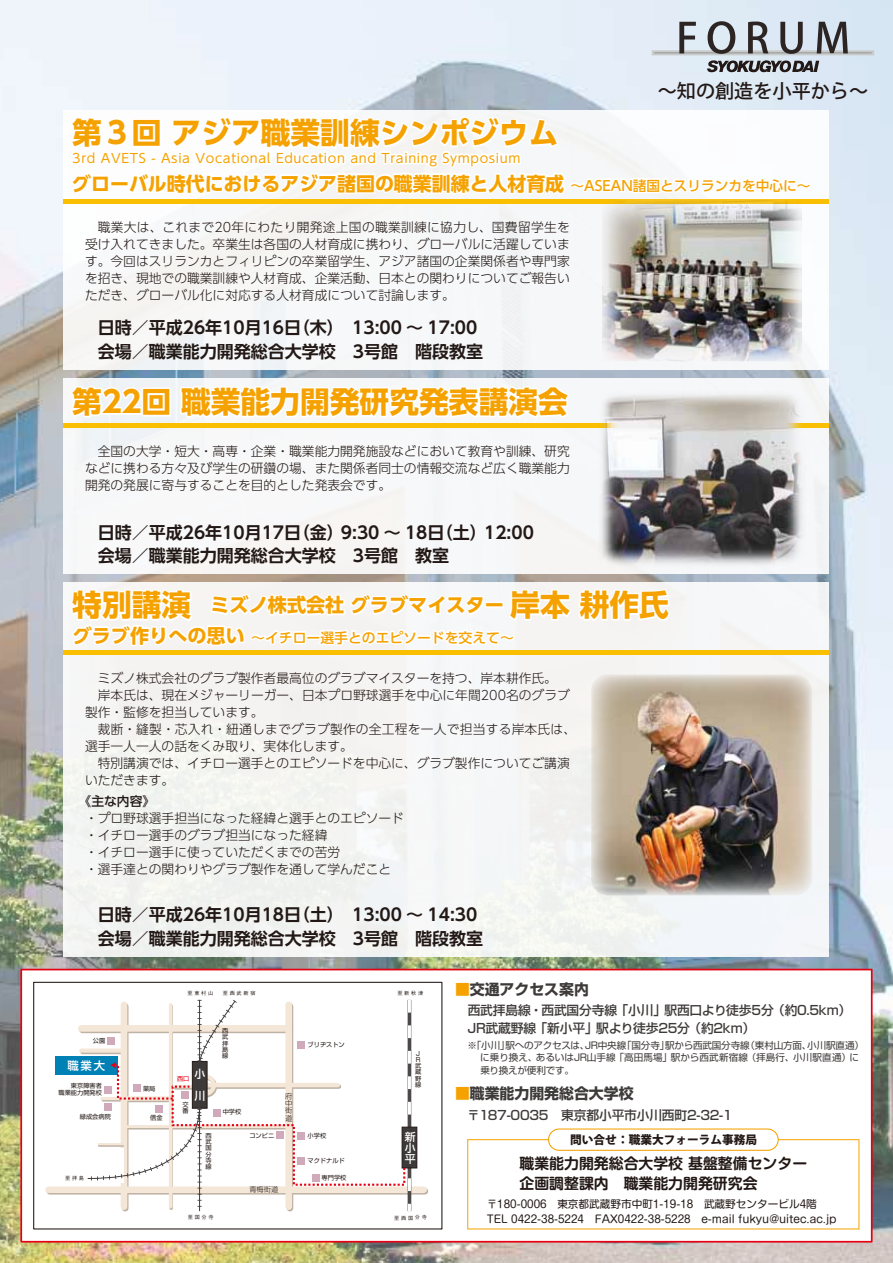
<style>
.page{position:relative;width:893px;height:1263px;background:#fff}
.page>*{position:absolute;margin:0;border:0;box-sizing:border-box;transform-origin:0 0}
.t1{font:700 29.7px "UD Shin Go Pro";color:#f5a200}
.t2{font:700 19.2px "UD Shin Go Pro";color:#f5a200}
.t3{font:500 19.2px "Koz Go Pr 6 N";color:#221815}
.t4{font:700 16.95px/23.4px "UD Shin Go Pro De";color:#221815}
.t5{font:700 14.85px/19.2px "Shin M Go Pr 6 De";color:#221815}
.t6{font:700 14.85px "Shin Go Pro";color:#3e3a39}
.t7{font:500 13.8px "UD Shin Go Pro";color:#f5a200}
.t8{font:300 12.75px/17px "UD Shin Go Pro";color:#221815;text-align:justify}
.t9{font:500 12.75px/18.1px "Shin Go Pro";letter-spacing:-.015em;color:#3e3a39}
.t10{font:12.75px "UD Shin Go Pro";letter-spacing:.05em;color:#f5a200}
.t11{font:500 12.75px "UD Shin Go Pro";color:#221815}
.t12{font:800 11.7px "Koz Go Pr 6 N";color:#221815}
.t13{font:500 11.4px "Shin Go Pro";color:#fff}
.t14{font:500 10.95px/10.9px "Shin Go Pro";color:#fff;text-align:justify}
.t15{font:10.65px/14.9px "Shin M Go Pr 6";color:#221815}
.t16{font:9.6px/12.8px "Shin Go Pro";letter-spacing:-.01em;color:#3e3a39}
.t17{font:300 7.2px/7.2px "Shin Go Pro";color:#221815;text-align:justify}
.t18{font:6.15px/6.1px "Shin Go Pro";letter-spacing:-.005em;color:#221815}
.t19{font:6.15px "Shin Go Pro";color:#e60012}
.t20{font:500 5.1px "Gothic BBB Pro";color:#221815}
.s1{font-weight:500;font-size:13.8px}
.s2{font-size:29.7px}
.s3{font-weight:700;font-size:19.2px}
.s4{font-weight:500;color:#f5a200}
</style>
<div class="page">
<img style="left:0;top:0;width:893px;height:1263px">
<div style="left:64px;top:111px;width:765px;height:259px;background:#f7f7f9"></div>
<div style="left:64px;top:378px;width:765px;height:196px;background:#f7f8f9"></div>
<svg style="left:654px;top:50px;width:218px;height:5px"></svg>
<hr style="left:654px;top:52px;width:218px;height:1px;background:#9fa0a0">
<svg style="left:679px;top:22px;width:17px;height:31px"></svg>
<svg style="left:708px;top:21px;width:27px;height:33px"></svg>
<svg style="left:748px;top:22px;width:20px;height:31px"></svg>
<svg style="left:780px;top:22px;width:23px;height:32px"></svg>
<svg style="left:817px;top:22px;width:31px;height:31px"></svg>
<svg style="left:707px;top:60px;width:112px;height:13px"></svg>
<div style="left:20px;top:969px;width:853px;height:273px;background:#fff;border:2px solid #e60012"></div>
<div style="left:33px;top:982px;width:409px;height:247px;border:1px solid #221815"></div>
<div style="left:548px;top:1128px;width:231px;height:23px;border:1px solid #f5a200;border-radius:11px"></div>
<svg style="left:68px;top:149px;width:746px;height:51px"></svg>
<hr style="left:64px;top:200px;width:765px;height:4px;background:#fabf00">
<div style="left:64px;top:583px;width:765px;height:374px;background:#f4f5f2"></div>
<hr style="left:64px;top:651px;width:765px;height:4px;background:#fabf00">
<hr style="left:64px;top:423px;width:765px;height:4px;background:#fabf00">
<img style="left:598px;top:394px;width:208px;height:172px">
<img style="left:602px;top:200px;width:200px;height:161px">
<svg style="left:69px;top:580px;width:603px;height:66px"></svg>
<img style="left:591px;top:675px;width:221px;height:220px">
<div style="left:50px;top:1188px;width:375px;height:6px;background:#beb2a4"></div>
<div style="left:82px;top:1026px;width:208px;height:7px;background:#beb2a4"></div>
<hr style="left:82px;top:1050px;width:43px;height:4px;background:#beb2a4">
<div style="left:49px;top:1186px;width:375px;height:7px;background:#f4e7d8"></div>
<div style="left:81px;top:1025px;width:208px;height:7px;background:#f4e7d8"></div>
<div style="left:81px;top:1048px;width:43px;height:5px;background:#f4e7d8"></div>
<div style="left:402px;top:1127px;width:15px;height:41px;background:#3e3a39;border:1px solid #221815"></div>
<div style="left:55px;top:1056px;width:62px;height:19px;background:#0081b6"></div>
<svg style="left:84px;top:999px;width:327px;height:212px"></svg>
<div style="left:276px;top:1131px;width:8px;height:7px;background:#d0a9bb"></div>
<h2 class="t3" style="left:658px;top:80px;width:212px">～知の創造を小平から～</h2>
<h1 class="t1" style="left:72px;top:109px;width:488px">第３回 アジア職業訓練シンポジウム</h1>
<h2 class="t2" style="left:72px;top:168px;width:740px">グローバル時代におけるアジア諸国の職業訓練と人材育成 <span class="s1">～ASEAN諸国とスリランカを中心に～</span></h2>
<p class="t10" style="left:72px;top:148px;width:450px">3rd AVETS - Asia Vocational Education and Training Symposium</p>
<p class="t8" style="left:85px;top:219px;width:486px">　職業大は、これまで20年にわたり開発途上国の職業訓練に協力し、国費留学生を受け入れてきました。卒業生は各国の人材育成に携わり、グローバルに活躍しています。今回はスリランカとフィリピンの卒業留学生、アジア諸国の企業関係者や専門家を招き、現地での職業訓練や人材育成、企業活動、日本との関わりについてご報告いただき、グローバル化に対応する人材育成について討論します。</p>
<h3 class="t4" style="left:98px;top:316px;width:387px">日時／平成26年10月16日（木）　13:00 ～ 17:00会場／職業能力開発総合大学校　3号館　階段教室</h3>
<h1 class="t1" style="left:72px;top:378px;width:497px">第22回 職業能力開発研究発表講演会</h1>
<p class="t8" style="left:85px;top:442px;width:486px">　全国の大学・短大・高専・企業・職業能力開発施設などにおいて教育や訓練、研究などに携わる方々及び学生の研鑽の場、また関係者同士の情報交流など広く職業能力開発の発展に寄与することを目的とした発表会です。</p>
<h3 class="t4" style="left:98px;top:520px;width:438px">日時／平成26年10月17日（金）9:30 ～ 18日（土）12:00会場／職業能力開発総合大学校　3号館　教室</h3>
<h2 class="t2" style="left:72px;top:589px;width:598px"><span class="s2">特別講演</span>　ミズノ株式会社 グラブマイスター <span class="s2">岸本 耕作氏</span></h2>
<p class="t7" style="left:73px;top:626px;width:443px"><span class="s3">グラブ作りへの思い</span> ～イチロー選手とのエピソードを交えて～</p>
<p class="t8" style="left:85px;top:669px;width:493px;text-align:left">　ミズノ株式会社のグラブ製作者最高位のグラブマイスターを持つ、岸本耕作氏。<br>　岸本氏は、現在メジャーリーガー、日本プロ野球選手を中心に年間200名のグラブ製作・監修を担当しています。<br>　裁断・縫製・芯入れ・紐通しまでグラブ製作の全工程を一人で担当する岸本氏は、選手一人一人の話をくみ取り、実体化します。<br>　特別講演では、イチロー選手とのエピソードを中心に、グラブ製作についてご講演いただきます。</p>
<p class="t11" style="left:79px;top:791px;width:78px">《主な内容》</p>
<p class="t8" style="left:85px;top:810px;width:320px;text-align:left">・プロ野球選手担当になった経緯と選手とのエピソード・イチロー選手のグラブ担当になった経緯<br>・イチロー選手に使っていただくまでの苦労<br>・選手達との関わりやグラブ製作を通して学んだこと</p>
<h3 class="t4" style="left:98px;top:903px;width:387px">日時／平成26年10月18日（土）　13:00 ～ 14:30会場／職業能力開発総合大学校　3号館　階段教室</h3>
<p class="t20" style="left:187px;top:989px;width:27px">至 東 村 山</p>
<p class="t20" style="left:223px;top:989px;width:34px">至 西 武 新 宿</p>
<p class="t20" style="left:397px;top:989px;width:27px">至 新 秋 津</p>
<p class="t6" style="left:455px;top:977px;width:135px"><span class="s4">■</span>交通アクセス案内</p>
<p class="t18" style="left:93px;top:1037px;width:14px">公園</p>
<p class="t13" style="left:68px;top:1056px;width:39px">職業大</p>
<p class="t18" style="left:59px;top:1081px;width:45px;line-height:7.2px;text-align:right">東京障害者<br>職業能力開発校</p>
<p class="t18" style="left:80px;top:1113px;width:33px">緑成会病院</p>
<p class="t18" style="left:143px;top:1084px;width:14px">薬局</p>
<p class="t18" style="left:150px;top:1114px;width:14px">信金</p>
<p class="t14" style="left:194px;top:1061px;width:12px;line-height:21.9px">小川</p>
<p class="t19" style="left:177px;top:1074px;width:14px">西口</p>
<p class="t18" style="left:182px;top:1100px;width:8px">交番</p>
<p class="t18" style="left:222px;top:1027px;width:8px;text-align:justify">西武拝島線</p>
<p class="t18" style="left:223px;top:1108px;width:20px">中学校</p>
<p class="t18" style="left:308px;top:1041px;width:39px">ブリヂストン</p>
<p class="t17" style="left:285px;top:1092px;width:9px">府中街道</p>
<p class="t18" style="left:415px;top:1050px;width:8px">J<br>R武蔵野線</p>
<p class="t9" style="left:468px;top:1000px;width:385px">西武拝島線・西武国分寺線「小川」駅西口より徒歩5分（約0.5km）<br>JR武蔵野線「新小平」駅より徒歩25分（約2km）</p>
<p class="t16" style="left:480px;top:1037px;width:385px;text-indent:-13px">※「小川」駅へのアクセスは、JR中央線「国分寺」駅から西武国分寺線（東村山方面、小川駅直通）に乗り換え、あるいはJR山手線「高田馬場」駅から西武新宿線（拝島行、小川駅直通）に乗り換えが便利です。</p>
<p class="t9" style="left:467px;top:1104px;width:267px">〒187-0035　東京都小平市小川西町2-32-1</p>
<p class="t6" style="left:455px;top:1082px;width:180px"><span class="s4">■</span>職業能力開発総合大学校</p>
<p class="t20" style="left:65px;top:1174px;width:20px">至 拝 島</p>
<p class="t18" style="left:206px;top:1132px;width:8px;text-align:justify">西武国分寺線</p>
<p class="t18" style="left:249px;top:1132px;width:26px">コンビニ</p>
<p class="t17" style="left:249px;top:1185px;width:30px">青梅街道</p>
<p class="t18" style="left:308px;top:1132px;width:20px">小学校</p>
<p class="t18" style="left:308px;top:1157px;width:39px">マクドナルド</p>
<p class="t18" style="left:322px;top:1174px;width:26px">専門学校</p>
<p class="t14" style="left:405px;top:1130px;width:12px">新小平</p>
<p class="t20" style="left:188px;top:1213px;width:27px">至 国 分 寺</p>
<p class="t20" style="left:394px;top:1213px;width:34px">至 西 国 分 寺</p>
<p class="t12" style="left:570px;top:1133px;width:189px">問い合せ：職業大フォーラム事務局</p>
<p class="t5" style="left:519px;top:1153px;width:289px">職業能力開発総合大学校 基盤整備センター企画調整課内　職業能力開発研究会</p>
<p class="t15" style="left:487px;top:1196px;width:351px">〒180-0006　東京都武蔵野市中町1-19-18　武蔵野センタービル4階<br>TEL 0422-38-5224　FAX0422-38-5228　e-mail fukyu@uitec.ac.jp</p>
</div>
